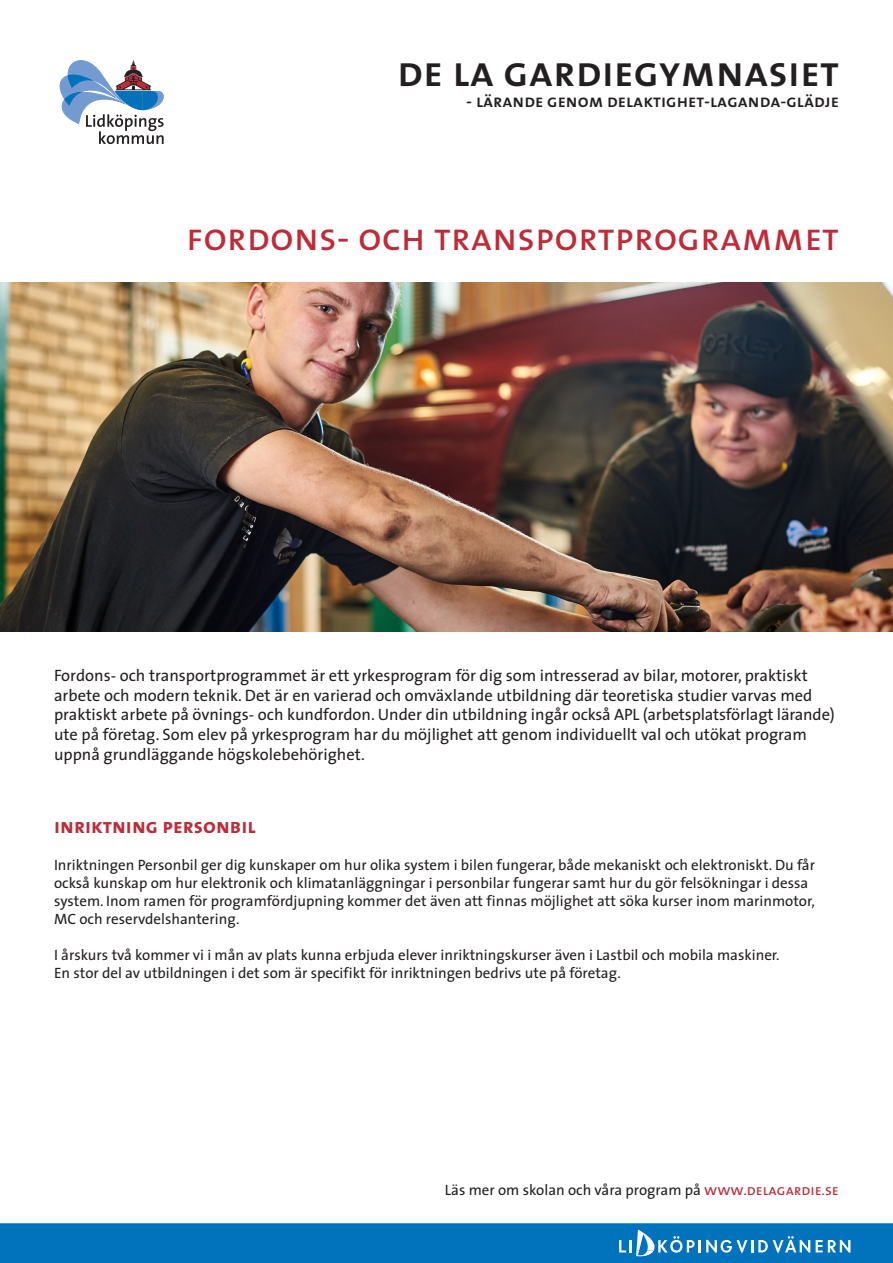
<style>
.page{position:relative;width:893px;height:1263px;background:#fff}
.page>*{position:absolute;margin:0;border:0;box-sizing:border-box;transform-origin:0 0}
.t1{font:43.5px "The Sans Semi Bold Caps";color:#231f20}
.t2{font:39px "The Sans Caps";color:#bf2b37}
.t3{font:21px "The Sans Bold Caps";color:#bf2b37}
.t4{font:18px "The Sans Semi Bold Caps";color:#231f20}
.t5{font:16.5px/19.8px "The Sans";color:#231f20}
.Brödtext{font:15px/18px "The Sans";color:#231f20}
.s1{font-family:"The Sans Caps";color:#bf2b37}
</style>
<div class="page">
<svg style="left:0;top:1223px;width:893px;height:40px;background:#0a78be"></svg>
<svg style="left:60px;top:60px;width:104px;height:84px"></svg>
<img style="left:0;top:283px;width:893px;height:348px">
<p class="t1" style="left:397px;top:35px;width:443px">de la gardiegymnasiet</p>
<p class="t4" style="left:466px;top:86px;width:374px">- lärande genom delaktighet-laganda-glädje</p>
<p class="t2" style="left:186px;top:205px;width:654px">fordons- och transportprogrammet</p>
<p class="t5" style="left:54px;top:665px;width:782px">Fordons- och transportprogrammet är ett yrkesprogram för dig som intresserad av bilar, motorer, praktiskt arbete och modern teknik. Det är en varierad och omväxlande utbildning där teoretiska studier varvas med praktiskt arbete på övnings- och kundfordon. Under din utbildning ingår också APL (arbetsplatsförlagt lärande) ute på företag. Som elev på yrkesprogram har du möjlighet att genom individuellt val och utökat program uppnå grundläggande högskolebehörighet.</p>
<p class="t3" style="left:54px;top:808px;width:203px">inriktning personbil</p>
<p class="Brödtext" style="left:54px;top:856px;width:763px">Inriktningen Personbil ger dig kunskaper om hur olika system i bilen fungerar, både mekaniskt och elektroniskt. Du får också kunskap om hur elektronik och klimatanläggningar i personbilar fungerar samt hur du gör felsökningar i dessa system. Inom ramen för programfördjupning kommer det även att finnas möjlighet att söka kurser inom marinmotor, MC och reservdelshantering.</p>
<p class="Brödtext" style="left:54px;top:946px;width:727px">I årskurs två kommer vi i mån av plats kunna erbjuda elever inriktningskurser även i Lastbil och mobila maskiner.<br>En stor del av utbildningen i det som är specifikt för inriktningen bedrivs ute på företag.</p>
<p class="Brödtext" style="left:445px;top:1180px;width:395px">Läs mer om skolan och våra program på <span class="s1">www.delagardie.se</span></p>
</div>
